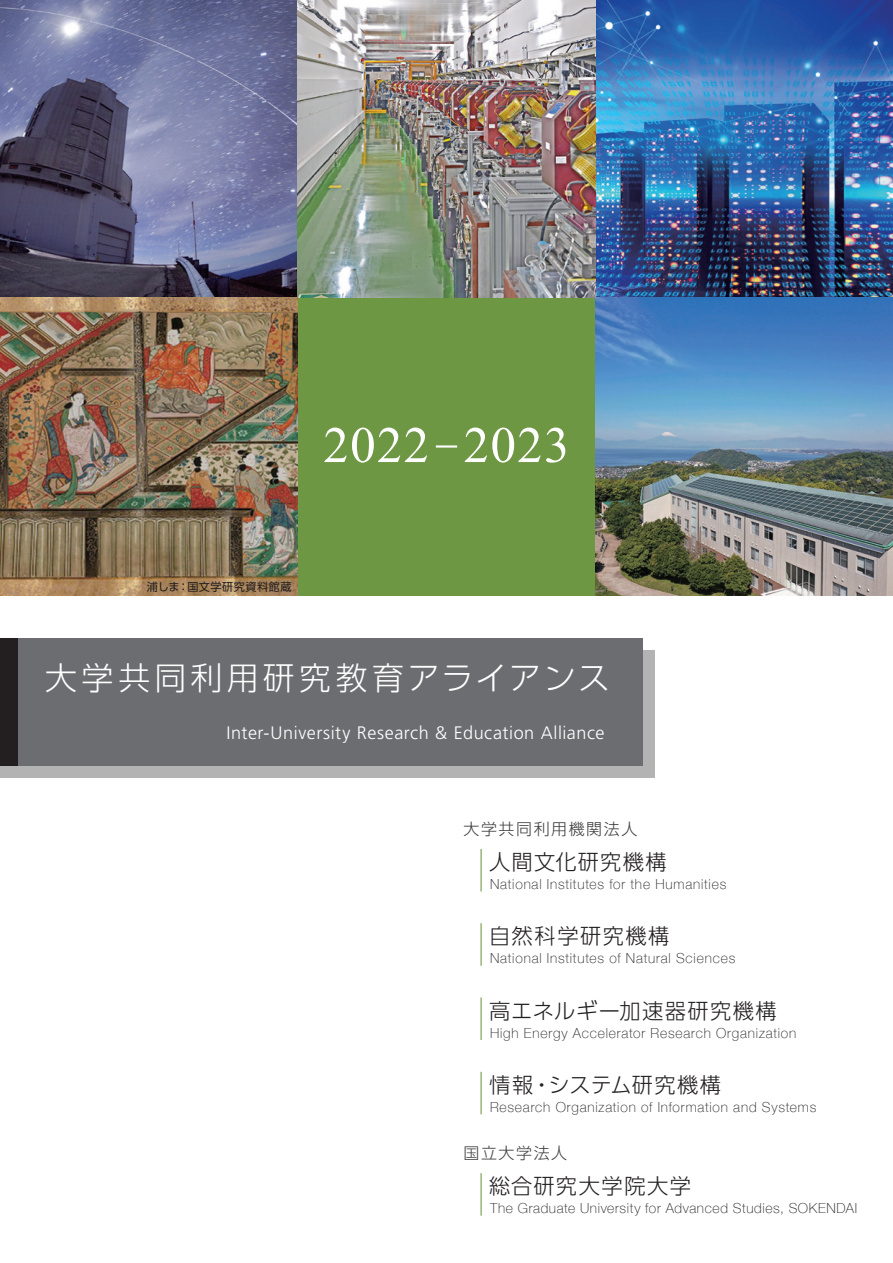
<style>
.page{position:relative;width:893px;height:1263px;background:#fff}
.page>*{position:absolute;margin:0;border:0;box-sizing:border-box;transform-origin:0 0}
.t1{font:51px "Times New Roman";letter-spacing:.025em;color:#fff}
.t2{font:300 31.95px "UD Shin Go Pro";letter-spacing:.13em;color:#fff}
.t3{font:300 21.3px "UD Shin Go Pr 6";letter-spacing:.065em;color:#231f20}
.t4{font:300 21.3px "UD Shin Go Pr 6";letter-spacing:.04em;color:#231f20}
.t5{font:300 18px "Frutiger";letter-spacing:.03em;color:#fff}
.t6{font:300 15.9px "UD Shin Go Pr 6";letter-spacing:.1em;color:#3e3e3f}
.t7{font:100 13.8px "Helvetica Neue";letter-spacing:.055em;color:#231f20}
.t8{font:11.1px "UD Shin Go Pr 6";letter-spacing:.04em;color:#231f20}
</style>
<div class="page">
<hr style="left:481px;top:849px;width:1px;height:42px;background:#6d9742">
<hr style="left:481px;top:923px;width:1px;height:43px;background:#6d9742">
<hr style="left:481px;top:997px;width:1px;height:43px;background:#6d9742">
<hr style="left:481px;top:1072px;width:1px;height:42px;background:#6d9742">
<hr style="left:481px;top:1173px;width:1px;height:42px;background:#6d9742">
<img style="left:0;top:0;width:298px;height:595px">
<img style="left:595px;top:0;width:298px;height:595px">
<div style="left:298px;top:298px;width:297px;height:297px;background:#6d9742"></div>
<img style="left:298px;top:0;width:297px;height:298px">
<hr style="left:436px;top:445px;width:21px;height:3px;background:#fff">
<svg style="left:0;top:651px;width:655px;height:127px;background:#adadad"></svg>
<div style="left:0;top:638px;width:642px;height:127px;background:#6c6d70"></div>
<div style="left:0;top:638px;width:17px;height:127px;background:#231f20"></div>
<h1 class="t1" style="left:323px;top:411px;width:248px">2022 2023</h1>
<p class="t8" style="left:147px;top:577px;width:146px">浦しま：国文学研究資料館蔵</p>
<h2 class="t2" style="left:45px;top:652px;width:566px">大学共同利用研究教育アライアンス</h2>
<h3 class="t5" style="left:227px;top:723px;width:379px">Inter-University Research &amp; Education Alliance</h3>
<p class="t6" style="left:463px;top:816px;width:175px">大学共同利用機関法人</p>
<h3 class="t3" style="left:489px;top:845px;width:179px">人間文化研究機構</h3>
<p class="t7" style="left:490px;top:874px;width:238px">National Institutes for the Humanities</p>
<h3 class="t3" style="left:489px;top:919px;width:182px">自然科学研究機構</h3>
<p class="t7" style="left:490px;top:948px;width:247px">National Institutes of Natural Sciences</p>
<h3 class="t3" style="left:489px;top:993px;width:289px">高エネルギー加速器研究機構</h3>
<p class="t7" style="left:490px;top:1022px;width:308px">High Energy Accelerator Research Organization</p>
<h3 class="t4" style="left:489px;top:1067px;width:234px">情報・システム研究機構</h3>
<p class="t7" style="left:490px;top:1096px;width:328px">Research Organization of Information and Systems</p>
<p class="t6" style="left:463px;top:1140px;width:105px">国立大学法人</p>
<h3 class="t3" style="left:489px;top:1169px;width:204px">総合研究大学院大学</h3>
<p class="t7" style="left:490px;top:1198px;width:369px">The Graduate University for Advanced Studies, SOKENDAI</p>
</div>
